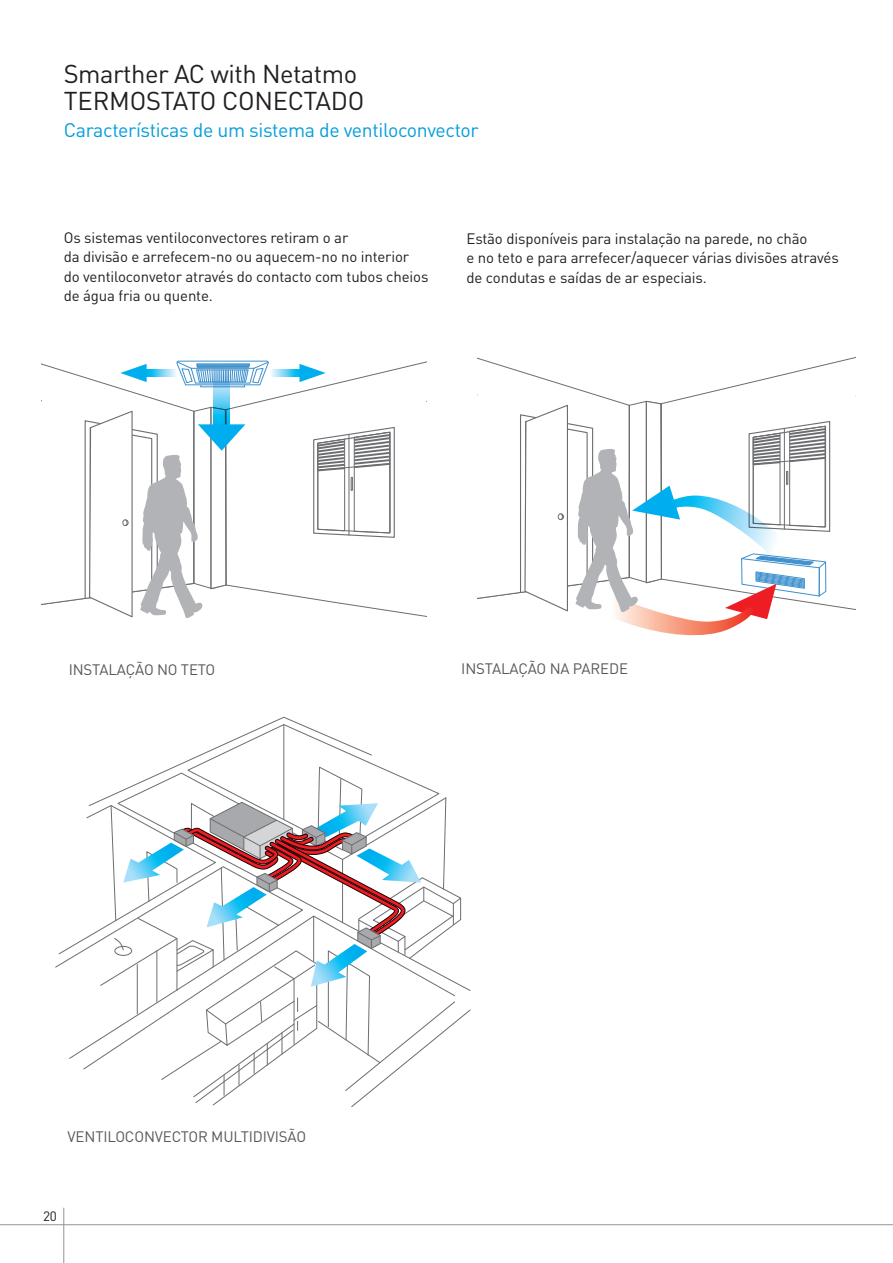
<style>
.page{position:relative;width:893px;height:1263px;background:#fff}
.page>*{position:absolute;margin:0;border:0;box-sizing:border-box;transform-origin:0 0}
.t1{font:25.5px/27px "DIN Pro";letter-spacing:-.02em;color:#231f20}
.t2{font:19.5px "DIN Pro";letter-spacing:-.02em;color:#069edb}
.t3{font:15px/19.5px "DIN Pro";letter-spacing:-.01em;color:#231f20}
.t4{font:15px "DIN Pro";letter-spacing:-.01em;color:#57585a}
.t5{font:13.5px "DIN Pro";color:#231f20}
</style>
<div class="page">
<hr style="left:0;top:1224px;width:893px;height:1px;background:#939598">
<hr style="left:63px;top:1208px;width:1px;height:55px;background:#939598">
<svg style="left:477px;top:357px;width:379px;height:279px"></svg>
<svg style="left:42px;top:360px;width:384px;height:258px"></svg>
<svg style="left:58px;top:716px;width:413px;height:391px"></svg>
<h1 class="t1" style="left:64px;top:60px;width:302px">Smarther AC with Netatmo<br>TERMOSTATO CONECTADO</h1>
<h2 class="t2" style="left:64px;top:117px;width:416px">Características de um sistema de ventiloconvector</h2>
<p class="t3" style="left:64px;top:227px;width:366px">Os sistemas ventiloconvectores retiram o ar<br>da divisão e arrefecem-no ou aquecem-no no interior do ventiloconvetor através do contacto com tubos cheios de água fria ou quente.</p>
<p class="t3" style="left:467px;top:228px;width:374px">Estão disponíveis para instalação na parede, no chão<br>e no teto e para arrefecer/aquecer várias divisões através de condutas e saídas de ar especiais.</p>
<p class="t4" style="left:69px;top:659px;width:148px">INSTALAÇÃO NO TETO</p>
<p class="t4" style="left:461px;top:658px;width:168px">INSTALAÇÃO NA PAREDE</p>
<p class="t4" style="left:68px;top:1126px;width:240px">VENTILOCONVECTOR MULTIDIVISÃO</p>
<p class="t5" style="left:43px;top:1207px;width:15px">20</p>
</div>
